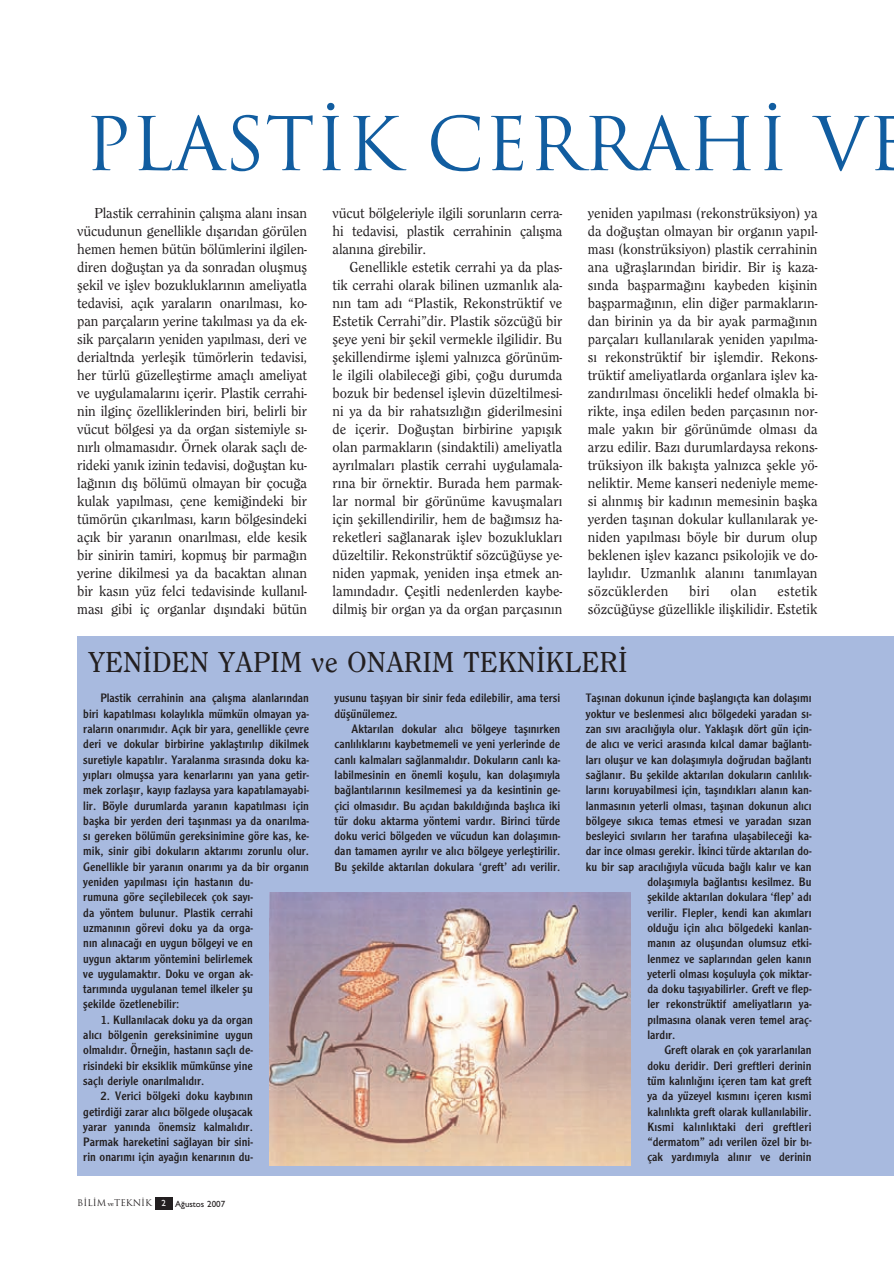
<style>
.page{position:relative;width:894px;height:1262px;background:#fff}
.page>*{position:absolute;margin:0;border:0;box-sizing:border-box;transform-origin:0 0}
.t1{font:72px "Trajan";color:#115da0}
.t2{font:500 30px "Clearface";color:#231f20}
.t3{font:500 15px/18px "Clearface";color:#231f20;text-align:justify}
.t4{font:12.75px/15.3px "Clearface Gothic";color:#231f20;text-align:justify}
.t5{font:9px "Trajan";color:#231f20}
.s1{font-family:"Bookman";font-weight:300;font-size:6px}
.s2{font-family:"Gill Sans";font-weight:500;color:#fff}
.s3{font-family:"Gill Sans";font-weight:500}
</style>
<div class="page">
<div style="left:155px;top:1197px;width:17px;height:12px;background:#231f20"></div>
<div style="left:77px;top:636px;width:816px;height:539px;background:#a8badf"></div>
<img style="left:270px;top:893px;width:360px;height:272px">
<h1 class="t1" style="left:85px;top:101px;width:828px">PLAST‹K CERRAH‹ ve</h1>
<p class="t3" style="left:77px;top:204px;width:231px;text-indent:17px">Plastik cerrahinin çal›flma alan› insan vücudunun genellikle d›flar›dan görülen hemen hemen bütün bölümlerini ilgilen&shy;diren do¤ufltan ya da sonradan oluflmufl flekil ve ifllev bozukluklar›n›n ameliyatla tedavisi, aç›k yaralar›n onar›lmas›, ko&shy;pan parçalar›n yerine tak›lmas› ya da ek&shy;sik parçalar›n yeniden yap›lmas›, deri ve derialtnda yerleflik tümörlerin tedavisi, her türlü güzellefltirme amaçl› ameliyat ve uygulamalar›n› içerir. Plastik cerrahi&shy;nin ilginç özelliklerinden biri, belirli bir vücut bölgesi ya da organ sistemiyle s›- n›rl› olmamas›d›r. Örnek olarak saçl› de&shy;rideki yan›k izinin tedavisi, do¤ufltan ku&shy;la¤›n›n d›fl bölümü olmayan bir çocu¤a kulak yap›lmas›, çene kemi¤indeki bir tümörün ç›kar›lmas›, kar›n bölgesindeki aç›k bir yaran›n onar›lmas›, elde kesik bir sinirin tamiri, kopmufl bir parma¤›n yerine dikilmesi ya da bacaktan al›nan bir kas›n yüz felci tedavisinde kullan›l&shy;mas› gibi iç organlar d›fl›ndaki bütün</p>
<p class="t3" style="left:332px;top:204px;width:231px">vücut bölgeleriyle ilgili sorunlar›n cerra&shy;hi tedavisi, plastik cerrahinin çal›flma alan›na girebilir.</p>
<p class="t3" style="left:332px;top:258px;width:231px;text-indent:17px">Genellikle estetik cerrahi ya da plas&shy;tik cerrahi olarak bilinen uzmanl›k ala&shy;n›n tam ad› “Plastik, Rekonstrüktif ve Estetik Cerrahi”dir. Plastik sözcü¤ü bir fleye yeni bir flekil vermekle ilgilidir. Bu flekillendirme ifllemi yaln›zca görünüm&shy;le ilgili olabilece¤i gibi, ço¤u durumda bozuk bir bedensel ifllevin düzeltilmesi&shy;ni ya da bir rahats›zl›¤›n giderilmesini de içerir. Do¤ufltan birbirine yap›fl›k olan parmaklar›n (sindaktili) ameliyatla ayr›lmalar› plastik cerrahi uygulamala&shy;r›na bir örnektir. Burada hem parmak&shy;lar normal bir görünüme kavuflmalar› için flekillendirilir, hem de ba¤›ms›z ha&shy;reketleri sa¤lanarak ifllev bozukluklar› düzeltilir. Rekonstrüktif sözcü¤üyse ye&shy;niden yapmak, yeniden infla etmek an&shy;lam›ndad›r. Çeflitli nedenlerden kaybe&shy;dilmifl bir organ ya da organ parças›n›n</p>
<p class="t3" style="left:588px;top:204px;width:231px">yeniden yap›lmas› (rekonstrüksiyon) ya da do¤ufltan olmayan bir organ›n yap›l&shy;mas› (konstrüksiyon) plastik cerrahinin ana u¤rafllar›ndan biridir. Bir ifl kaza&shy;s›nda baflparma¤›n› kaybeden kiflinin baflparma¤›n›n, elin di¤er parmaklar›n&shy;dan birinin ya da bir ayak parma¤›n›n parçalar› kullan›larak yeniden yap›lma&shy;s› rekonstrüktif bir ifllemdir. Rekons&shy;trüktif ameliyatlarda organlara ifllev ka&shy;zand›r›lmas› öncelikli hedef olmakla bi&shy;rikte, infla edilen beden parças›n›n nor&shy;male yak›n bir görünümde olmas› da arzu edilir. Baz› durumlardaysa rekons&shy;trüksiyon ilk bak›flta yaln›zca flekle yö&shy;neliktir. Meme kanseri nedeniyle meme&shy;si al›nm›fl bir kad›n›n memesinin baflka yerden tafl›nan dokular kullan›larak ye&shy;niden yap›lmas› böyle bir durum olup beklenen ifllev kazanc› psikolojik ve do&shy;layl›d›r. Uzmanl›k alan›n› tan›mlayan sözcüklerden</p>
<p class="t3" style="left:689px;top:582px;width:22px">biri</p>
<p class="t3" style="left:730px;top:582px;width:27px">olan</p>
<p class="t3" style="left:588px;top:582px;width:231px;text-align:right">estetik<br>sözcü¤üyse güzellikle iliflkilidir. Estetik</p>
<h2 class="t2" style="left:88px;top:645px;width:541px">YEN‹DEN YAPIM ve ONARIM TEKN‹KLER‹</h2>
<p class="t4" style="left:83px;top:690px;width:227px;text-align:left;text-indent:17px">Plastik cerrahinin ana çal›flma alanlar›ndan biri kapat›lmas› kolayl›kla mümkün olmayan ya&shy;ralar›n onar›m›d›r. Aç›k bir yara, genellikle çevre deri ve dokular birbirine yaklaflt›r›l›p dikilmek suretiyle kapat›l›r. Yaralanma s›ras›nda doku ka&shy;y›plar› olmuflsa yara kenarlar›n› yan yana getir&shy;mek zorlafl›r, kay›p fazlaysa yara kapat›lamayabi&shy;lir. Böyle durumlarda yaran›n kapat›lmas› için baflka bir yerden deri tafl›nmas› ya da onar›lma&shy;s› gereken bölümün gereksinimine göre kas, ke&shy;mik, sinir gibi dokular›n aktar›m› zorunlu olur.<br>Genellikle bir yaran›n onar›m› ya da bir organ›n yeniden yap›lmas› için hastan›n du-<br>rumuna göre seçilebilecek çok say›-<br>da yöntem bulunur. Plastik cerrahi<br>uzman›n›n görevi doku ya da orga-<br>n›n al›naca¤› en uygun bölgeyi ve en<br>uygun aktar›m yöntemini belirlemek<br>ve uygulamakt›r. Doku ve organ ak-<br>tar›m›nda uygulanan temel ilkeler flu<br>flekilde özetlenebilir:</p>
<p class="t4" style="left:83px;top:1012px;width:171px;text-indent:17px">1. Kullan›lacak doku ya da organ al›c› bölgenin gereksinimine uygun olmal›d›r. Örne¤in, hastan›n saçl› de&shy;risindeki bir eksiklik mümkünse yine saçl› deriyle onar›lmal›d›r.</p>
<p class="t4" style="left:83px;top:1088px;width:171px;text-indent:17px">2. Verici bölgeki doku kayb›n›n getirdi¤i zarar al›c› bölgede oluflacak yarar yan›nda önemsiz kalmal›d›r.<br>Parmak hareketini sa¤layan bir sini&shy;rin onar›m› için aya¤›n kenar›n›n du-</p>
<p class="t5" style="left:77px;top:1198px;width:149px">B‹L‹M <span class="s1">ve</span>TEKN‹K <span class="s2">2</span> <span class="s3">A¤ustos 2007</span></p>
<p class="t4" style="left:334px;top:690px;width:227px">yusunu tafl›yan bir sinir feda edilebilir, ama tersi düflünülemez.</p>
<p class="t4" style="left:334px;top:721px;width:227px;text-indent:17px">Aktar›lan dokular al›c› bölgeye tafl›n›rken canl›l›klar›n› kaybetmemeli ve yeni yerlerinde de canl› kalmalar› sa¤lanmal›d›r. Dokular›n canl› ka&shy;labilmesinin en önemli koflulu, kan dolafl›m›yla ba¤lant›lar›n›n kesilmemesi ya da kesintinin ge&shy;çici olmas›d›r. Bu aç›dan bak›ld›¤›nda bafll›ca iki tür doku aktarma yöntemi vard›r. Birinci türde doku verici bölgeden ve vücudun kan dolafl›m›n&shy;dan tamamen ayr›l›r ve al›c› bölgeye yerlefltirilir.<br>Bu flekilde aktar›lan dokulara ‘greft’ ad› verilir.</p>
<p class="t4" style="left:586px;top:690px;width:227px">Tafl›nan dokunun içinde bafllang›çta kan dolafl›m›</p>
<p class="t4" style="left:586px;top:706px;width:227px">yoktur ve beslenmesi al›c› bölgedeki yaradan s›-</p>
<p class="t4" style="left:586px;top:721px;width:227px">zan s›v› arac›l›¤›yla olur. Yaklafl›k dört gün için-</p>
<p class="t4" style="left:586px;top:736px;width:227px">de al›c› ve verici aras›nda k›lcal damar ba¤lant›-</p>
<p class="t4" style="left:586px;top:752px;width:227px">lar› oluflur ve kan dolafl›m›yla do¤rudan ba¤lant›</p>
<p class="t4" style="left:586px;top:767px;width:227px">sa¤lan›r. Bu flekilde aktar›lan dokular›n canl›l›k-</p>
<p class="t4" style="left:586px;top:782px;width:227px">lar›n› koruyabilmesi için, tafl›nd›klar› alan›n kan-</p>
<p class="t4" style="left:586px;top:798px;width:227px">lanmas›n›n yeterli olmas›, tafl›nan dokunun al›c›</p>
<p class="t4" style="left:586px;top:813px;width:227px">bölgeye s›k›ca temas etmesi ve yaradan s›zan</p>
<p class="t4" style="left:586px;top:828px;width:227px">besleyici s›v›lar›n her taraf›na ulaflabilece¤i ka-</p>
<p class="t4" style="left:586px;top:843px;width:227px">dar ince olmas› gerekir. ‹kinci türde aktar›lan do-</p>
<p class="t4" style="left:586px;top:859px;width:227px">ku bir sap arac›l›¤›yla vücuda ba¤l› kal›r ve kan</p>
<p class="t4" style="left:647px;top:874px;width:166px">dolafl›m›yla ba¤lant›s› kesilmez. Bu</p>
<p class="t4" style="left:647px;top:889px;width:166px">flekilde aktar›lan dokulara ‘flep’ ad›</p>
<p class="t4" style="left:647px;top:905px;width:166px">verilir. Flepler, kendi kan ak›mlar›</p>
<p class="t4" style="left:647px;top:920px;width:166px">oldu¤u için al›c› bölgedeki kanlan-</p>
<p class="t4" style="left:647px;top:935px;width:166px">man›n az oluflundan olumsuz etki-</p>
<p class="t4" style="left:647px;top:951px;width:166px">lenmez ve saplar›ndan gelen kan›n</p>
<p class="t4" style="left:647px;top:966px;width:166px">yeterli olmas› kofluluyla çok miktar-</p>
<p class="t4" style="left:647px;top:981px;width:166px">da doku tafl›yabilirler. Greft ve flep-</p>
<p class="t4" style="left:647px;top:996px;width:166px">ler rekonstrüktif ameliyatlar›n ya-</p>
<p class="t4" style="left:647px;top:1012px;width:166px">p›lmas›na olanak veren temel araç-</p>
<p class="t4" style="left:647px;top:1027px;width:30px">lard›r.</p>
<p class="t4" style="left:664px;top:1042px;width:149px">Greft olarak en çok yararlan›lan</p>
<p class="t4" style="left:647px;top:1058px;width:166px">doku deridir. Deri greftleri derinin</p>
<p class="t4" style="left:647px;top:1073px;width:166px">tüm kal›nl›¤›n› içeren tam kat greft</p>
<p class="t4" style="left:647px;top:1088px;width:166px">ya da yüzeyel k›sm›n› içeren k›smi</p>
<p class="t4" style="left:647px;top:1104px;width:166px">kal›nl›kta greft olarak kullan›labilir.</p>
<p class="t4" style="left:647px;top:1119px;width:166px">K›smi kal›nl›ktaki deri greftleri</p>
<p class="t4" style="left:647px;top:1134px;width:166px">“dermatom” ad› verilen özel bir b›-</p>
<p class="t4" style="left:647px;top:1149px;width:166px">çak yard›m›yla al›n›r ve derinin</p>
</div>
